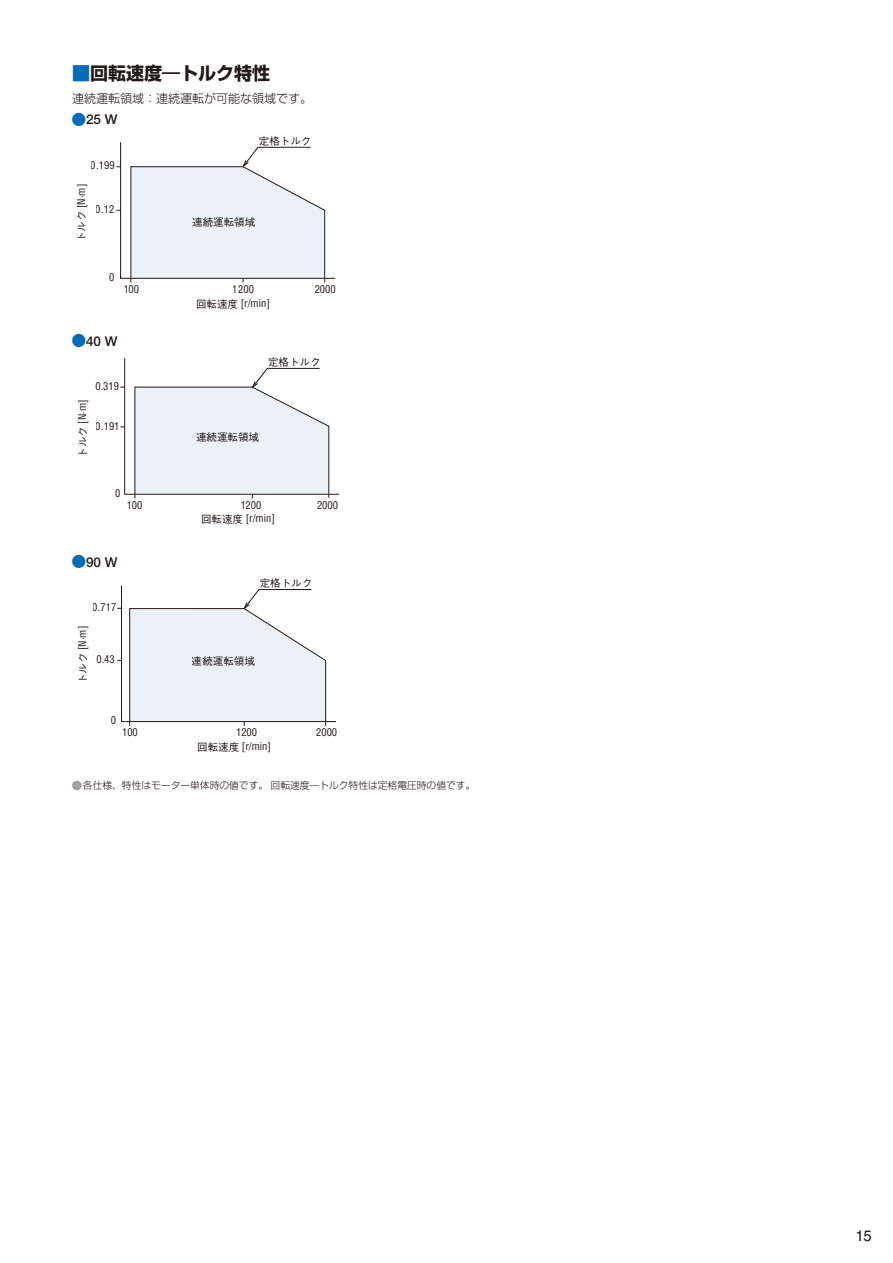
<style>
.page{position:relative;width:893px;height:1263px;background:#fff}
.page>*{position:absolute;margin:0;border:0;box-sizing:border-box;transform-origin:0 0}
.t1{font:700 18px "Shin Go Pro";color:#231916}
.t2{font:15px "Helvetica LT Std";color:#231916}
.t3{font:500 13.5px "Helvetica Neue LT Std";color:#231916}
.t4{font:300 12px "Shin Go Pro";color:#231916}
.t5{font:condensed 10.5px "Helvetica LT Std";color:#231916}
.t6{font:500 10.5px "Gothic BBB Pro";color:#231916}
.t7{font:300 9.75px "Shin Go Pro";color:#231916}
.s1{color:#006bb7}
.s2{font-family:"Gothic BBB Pro";font-weight:500;font-stretch:normal}
.s3{color:#a0a0a1}
</style>
<div class="page">
<hr style="left:120px;top:142px;width:1px;height:136px;background:#231916">
<svg style="left:116px;top:145px;width:220px;height:138px"></svg>
<hr style="left:125px;top:494px;width:213px;height:1px;background:#231916">
<hr style="left:124px;top:358px;width:1px;height:136px;background:#231916">
<svg style="left:134px;top:367px;width:195px;height:131px"></svg>
<hr style="left:121px;top:585px;width:1px;height:137px;background:#231916">
<svg style="left:117px;top:589px;width:219px;height:137px"></svg>
<h1 class="t1" style="left:90px;top:58px;width:181px">回転速度―トルク特性</h1>
<p class="t4" style="left:72px;top:88px;width:241px">連続運転領域：連続運転が可能な領域です。</p>
<p class="t3" style="left:72px;top:112px;width:47px"><span class="s1">●</span>25 W</p>
<p class="t5" style="left:91px;top:159px;width:25px">0.199</p>
<p class="t5" style="left:96px;top:202px;width:20px">0.12</p>
<p class="t5" style="left:75px;top:242px;width:60px;rotate:-90deg"><span class="s2">トルク</span> [N∙m]</p>
<p class="t6" style="left:259px;top:133px;width:54px">定格トルク</p>
<p class="t6" style="left:192px;top:213px;width:64px">連続運転領域</p>
<p class="t5" style="left:109px;top:271px;width:7px">0</p>
<p class="t5" style="left:123px;top:282px;width:17px">100</p>
<p class="t5" style="left:233px;top:282px;width:22px">1200</p>
<p class="t5" style="left:315px;top:282px;width:22px">2000</p>
<p class="t5" style="left:196px;top:297px;width:75px"><span class="s2">回転速度</span> [r/min]</p>
<p class="t3" style="left:72px;top:333px;width:47px"><span class="s1">●</span>40 W</p>
<p class="t5" style="left:95px;top:379px;width:25px">0.319</p>
<p class="t5" style="left:96px;top:419px;width:25px">0.191</p>
<p class="t5" style="left:76px;top:458px;width:60px;rotate:-90deg"><span class="s2">トルク</span> [N∙m]</p>
<p class="t5" style="left:115px;top:486px;width:7px">0</p>
<p class="t6" style="left:268px;top:354px;width:54px">定格トルク</p>
<p class="t6" style="left:196px;top:429px;width:64px">連続運転領域</p>
<p class="t5" style="left:127px;top:499px;width:17px">100</p>
<p class="t5" style="left:240px;top:498px;width:22px">1200</p>
<p class="t5" style="left:317px;top:498px;width:22px">2000</p>
<p class="t3" style="left:72px;top:554px;width:47px"><span class="s1">●</span>90 W</p>
<p class="t5" style="left:93px;top:601px;width:25px">0.717</p>
<p class="t5" style="left:76px;top:684px;width:60px;rotate:-90deg"><span class="s2">トルク</span> [N∙m]</p>
<p class="t5" style="left:96px;top:653px;width:20px">0.43</p>
<p class="t5" style="left:111px;top:714px;width:7px">0</p>
<p class="t5" style="left:201px;top:512px;width:75px"><span class="s2">回転速度</span> [r/min]</p>
<p class="t6" style="left:260px;top:575px;width:54px">定格トルク</p>
<p class="t6" style="left:192px;top:653px;width:65px">連続運転領域</p>
<p class="t5" style="left:122px;top:726px;width:17px">100</p>
<p class="t5" style="left:236px;top:726px;width:22px">1200</p>
<p class="t5" style="left:316px;top:726px;width:22px">2000</p>
<p class="t5" style="left:197px;top:740px;width:75px"><span class="s2">回転速度</span> [r/min]</p>
<p class="t7" style="left:72px;top:777px;width:405px"><span class="s3">●</span>各仕様、特性はモーター単体時の値です。回転速度―トルク特性は定格電圧時の値です。</p>
<h2 class="t2" style="left:856px;top:1227px;width:18px">15</h2>
</div>
